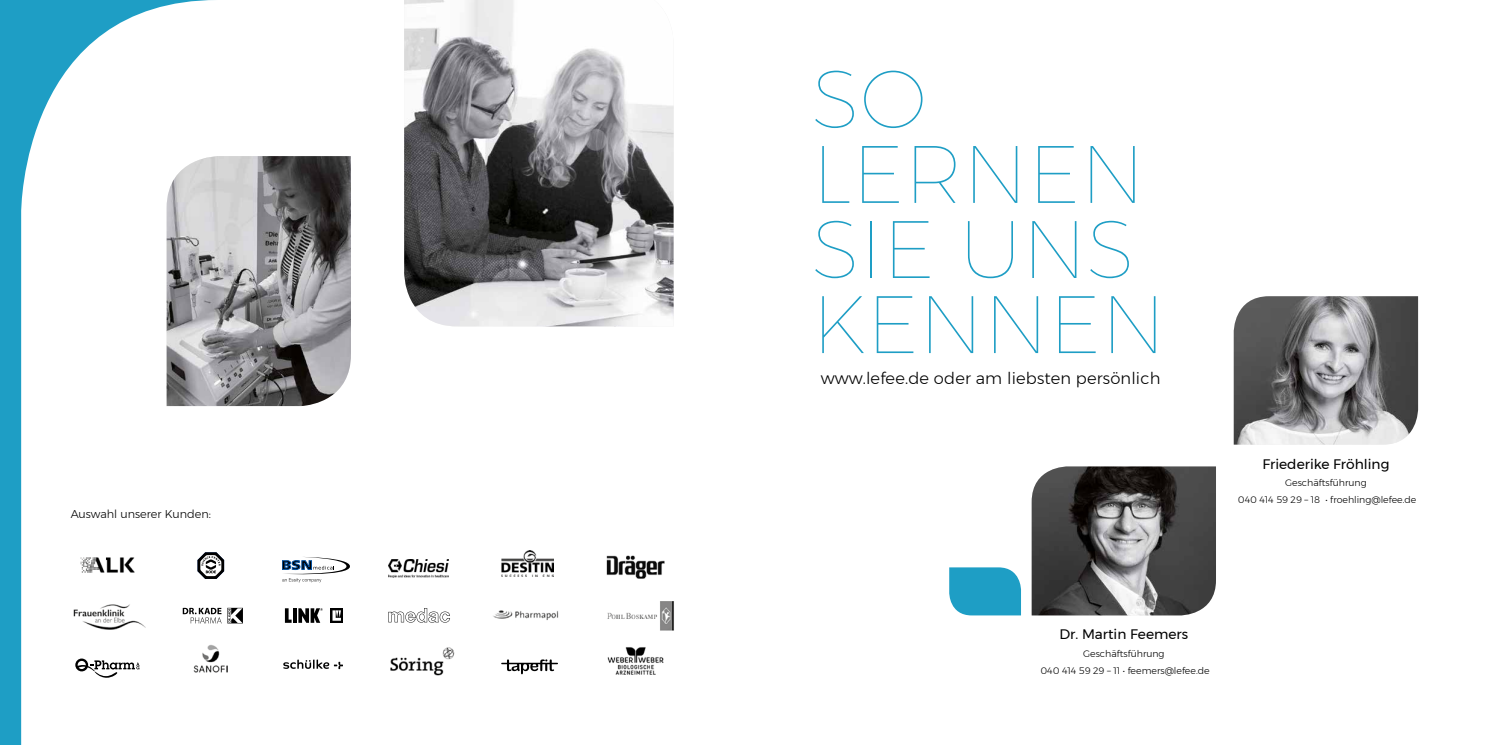
<style>
.page{position:relative;width:1489px;height:745px;background:#fff}
.page>*{position:absolute;margin:0;border:0;box-sizing:border-box;transform-origin:0 0}
.t1{font:100 81.25px/75px "Montserrat";color:#1e9ec5}
.t2{font:300 16.25px "Montserrat";letter-spacing:.01em;color:#000}
.t3{font:13.75px "Montserrat";color:#000}
.t4{font:300 11.25px "Montserrat";color:#000}
.t5{font:300 9.38px/17.2px "Montserrat";color:#000;text-align:center}
</style>
<div class="page">
<img style="left:404px;top:0;width:269px;height:326px">
<img style="left:1031px;top:466px;width:184px;height:149px">
<img style="left:1233px;top:296px;width:184px;height:148px">
<svg style="left:949px;top:567px;width:71px;height:48px;background:#2ca4c8"></svg>
<img style="left:607px;top:601px;width:67px;height:30px">
<img style="left:493px;top:610px;width:66px;height:10px">
<svg style="left:388px;top:608px;width:62px;height:14px"></svg>
<img style="left:501px;top:550px;width:52px;height:26px">
<img style="left:606px;top:555px;width:58px;height:24px">
<img style="left:388px;top:559px;width:60px;height:17px">
<img style="left:390px;top:647px;width:65px;height:27px">
<img style="left:607px;top:647px;width:57px;height:28px">
<svg style="left:501px;top:659px;width:57px;height:14px"></svg>
<svg style="left:0;top:0;width:351px;height:744px"></svg>
<p class="t4" style="left:71px;top:505px;width:141px">Auswahl unserer Kunden:</p>
<h1 class="t1" style="left:811px;top:59px;width:355px">SO<br>LERNEN<br>SIE UNS<br>KENNEN</h1>
<h2 class="t2" style="left:820px;top:365px;width:341px">www.lefee.de oder am liebsten persönlich</h2>
<h3 class="t3" style="left:1262px;top:453px;width:128px">Friederike Fröhling</h3>
<p class="t5" style="left:1237px;top:473px;width:180px">Geschäftsführung<br>040 414 59 29 – 18 • froehling@lefee.de</p>
<h3 class="t3" style="left:1059px;top:623px;width:130px">Dr. Martin Feemers</h3>
<p class="t5" style="left:1040px;top:644px;width:171px">Geschäftsführung<br>040 414 59 29 – 11 • feemers@lefee.de</p>
</div>
